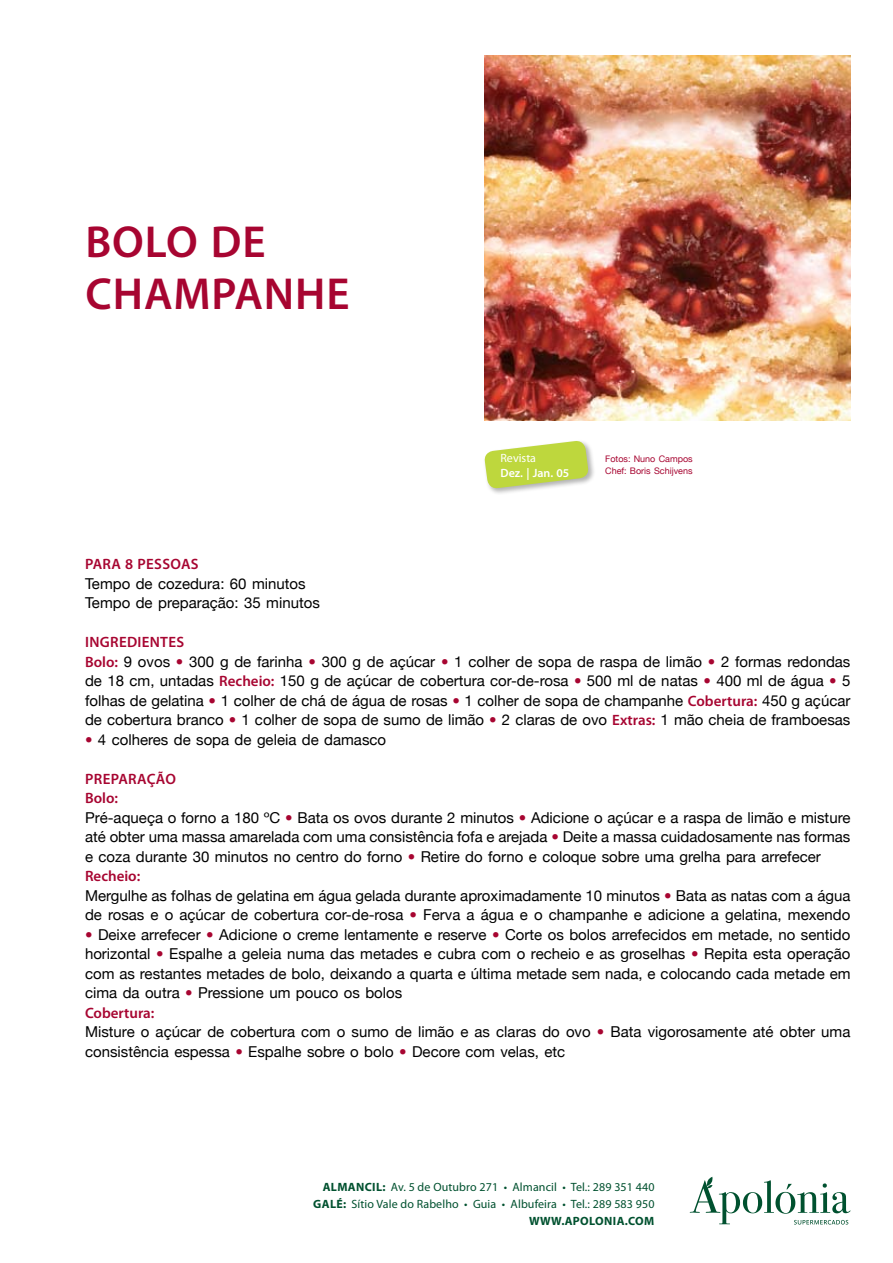
<style>
.page{position:relative;width:893px;height:1263px;background:#fff}
.page>*{position:absolute;margin:0;border:0;box-sizing:border-box;transform-origin:0 0}
.t1{font:600 45px/52.5px "Myriad Pro";letter-spacing:.02em;color:#a70531}
.t2{font:15px/19.5px "Helvetica Neue";color:#000}
.t3{font:600 15px/19.5px "Myriad Pro";letter-spacing:.005em;color:#a70531}
.t4{font:12px/17.1px "Myriad Pro";letter-spacing:.01em;color:#00512f;text-align:right}
.t5{font:600 12px "Myriad Pro";color:#fff}
.t6{font:12px "Myriad Pro";color:#fff}
.t7{font:9px/12px "Helvetica Neue";color:#a70531}
.s1{font-family:"Myriad Pro";font-weight:600;color:#a70531}
.s2{color:#a70531}
.s3{font-weight:700}
</style>
<div class="page">
<svg style="left:690px;top:1177px;width:160px;height:47px"></svg>
<img style="left:485px;top:55px;width:365px;height:366px">
<div style="left:483px;top:440px;width:119px;height:64px;background:#000;opacity:.3"></div>
<svg style="left:484px;top:440px;width:105px;height:49px"></svg>
<h1 class="t1" style="left:85px;top:214px;width:266px">BOLO DE<br>CHAMPANHE</h1>
<p class="t6" style="left:500px;top:450px;width:37px">Revista</p>
<p class="t5" style="left:500px;top:465px;width:70px">Dez. | Jan. 05</p>
<p class="t7" style="left:605px;top:452px;width:89px">Fotos: Nuno Campos<br>Chef: Boris Schijvens</p>
<p class="t3" style="left:85px;top:554px;width:115px">Para 8 pessoas</p>
<p class="t2" style="left:85px;top:573px;width:236px">Tempo de cozedura: 60 minutos<br>Tempo de preparação: 35 minutos</p>
<p class="t3" style="left:85px;top:632px;width:43px">Ingredien</p>
<p class="t3" style="left:160px;top:632px;width:25px">tes</p>
<p class="t2" style="left:85px;top:651px;width:767px;text-align:justify"><span class="s1">Bolo:</span> 9 ovos <span class="s2">•</span> 300 g de farinha <span class="s2">•</span> 300 g de açúcar <span class="s2">•</span> 1 colher de sopa de raspa de limão <span class="s2">•</span> 2 formas redondas de 18 cm, untadas <span class="s1">Recheio:</span> 150 g de açúcar de cobertura cor-de-rosa <span class="s2">•</span> 500 ml de natas <span class="s2">•</span> 400 ml de água <span class="s2">•</span> 5 folhas de gelatina <span class="s2">•</span> 1 colher de chá de água de rosas <span class="s2">•</span> 1 colher de sopa de champanhe <span class="s1">Cobertura:</span> 450 g açúcar de cobertura branco <span class="s2">•</span> 1 colher de sopa de sumo de limão <span class="s2">•</span> 2 claras de ovo <span class="s1">Extras:</span> 1 mão cheia de framboesas</p>
<p class="t2" style="left:85px;top:729px;width:303px"><span class="s2">•</span> 4 colheres de sopa de geleia de damasco</p>
<p class="t3" style="left:85px;top:768px;width:90px">Prepa ração<br>Bolo:</p>
<p class="t2" style="left:85px;top:807px;width:767px;text-align:justify">Pré-aqueça o forno a 180 ºC <span class="s2">•</span> Bata os ovos durante 2 minutos <span class="s2">•</span> Adicione o açúcar e a raspa de limão e misture até obter uma massa amarelada com uma consistência fofa e arejada <span class="s2">•</span> Deite a massa cuidadosamente nas formas e coza durante 30 minutos no centro do forno <span class="s2">•</span> Retire do forno e coloque sobre uma grelha para arrefecer</p>
<p class="t3" style="left:85px;top:866px;width:57px">Recheio:</p>
<p class="t2" style="left:85px;top:885px;width:767px">Mergulhe as folhas de gelatina em água gelada durante aproximadamente 10 minutos <span class="s2">•</span> Bata as natas com a água de rosas e o açúcar de cobertura cor-de-rosa <span class="s2">•</span> Ferva a água e o champanhe e adicione a gelatina, mexendo</p>
<p class="t2" style="left:85px;top:924px;width:767px;text-align:justify"><span class="s2">•</span> Deixe arrefecer <span class="s2">•</span> Adicione o creme lentamente e reserve <span class="s2">•</span> Corte os bolos arrefecidos em metade, no sentido horizontal <span class="s2">•</span> Espalhe a geleia numa das metades e cubra com o recheio e as groselhas <span class="s2">•</span> Repita esta operação com as restantes metades de bolo, deixando a quarta e última metade sem nada, e colocando cada metade em cima da outra <span class="s2">•</span> Pressione um pouco os bolos</p>
<p class="t3" style="left:85px;top:1002px;width:71px">Cobertura:</p>
<p class="t2" style="left:85px;top:1022px;width:767px">Misture o açúcar de cobertura com o sumo de limão e as claras do ovo <span class="s2">•</span> Bata vigorosamente até obter uma consistência espessa <span class="s2">•</span> Espalhe sobre o bolo <span class="s2">•</span> Decore com velas, etc</p>
<p class="t4" style="left:313px;top:1178px;width:343px"><span class="s3">ALMANCIL:</span> Av. 5 de Outubro 271 • Almancil • Tel.: 289 351 440<br><span class="s3">GALÉ:</span> Sítio Vale do Rabelho • Guia • Albufeira • Tel.: 289 583 950<br><span class="s3">WWW.APOLONIA.COM</span></p>
</div>
